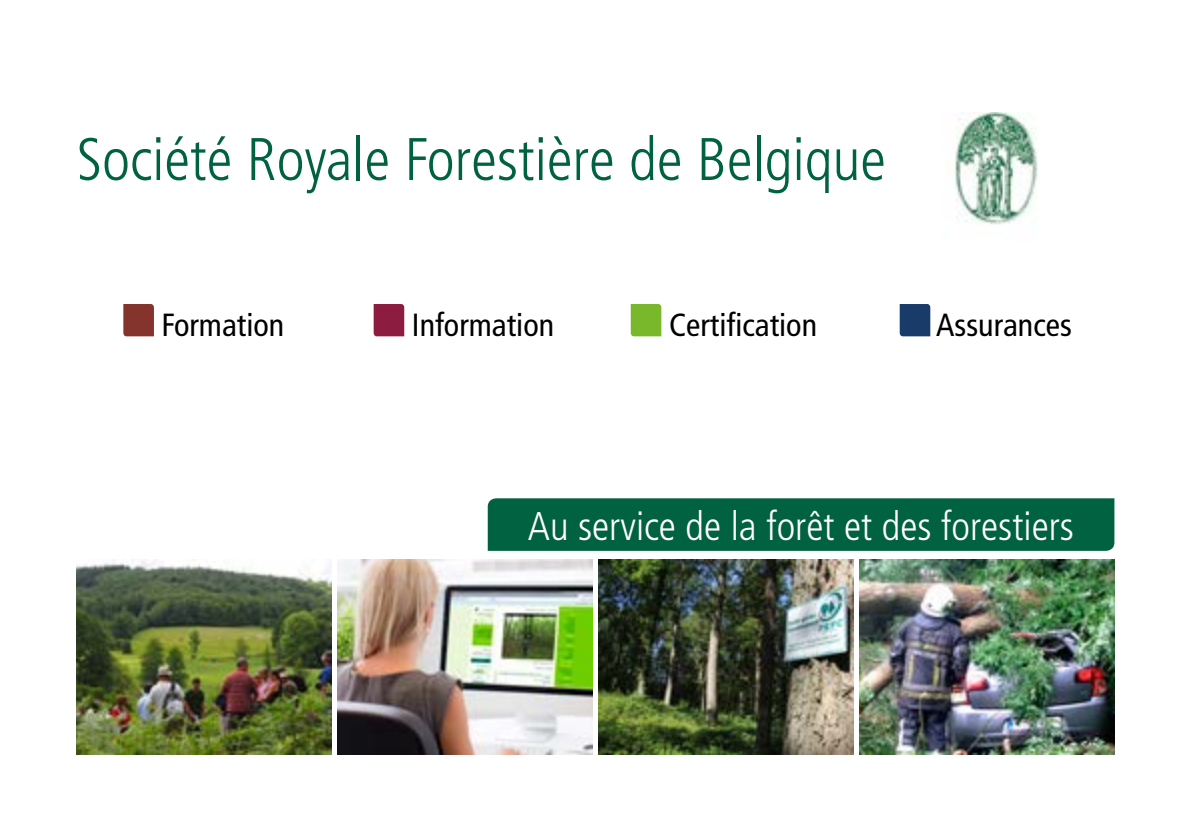
<style>
.page{position:relative;width:1191px;height:840px;background:#fff}
.page>*{position:absolute;margin:0;border:0;box-sizing:border-box;transform-origin:0 0}
.t1{font:300 condensed 60px "Frutiger LT Std";color:#006241}
.t2{font:300 condensed 40px "Frutiger LT Std";color:#fff}
.t3{font:condensed 32px "Frutiger LT Std";color:#000}
</style>
<div class="page">
<div style="left:488px;top:498px;width:626px;height:52px;background:#006241"></div>
<svg style="left:123px;top:304px;width:31px;height:32px"></svg>
<svg style="left:374px;top:304px;width:30px;height:32px"></svg>
<svg style="left:631px;top:304px;width:30px;height:32px"></svg>
<svg style="left:899px;top:304px;width:31px;height:32px"></svg>
<img style="left:77px;top:559px;width:255px;height:195px">
<img style="left:337px;top:559px;width:255px;height:195px">
<img style="left:598px;top:559px;width:255px;height:195px">
<img style="left:859px;top:559px;width:255px;height:195px">
<img style="left:955px;top:112px;width:83px;height:113px">
<h1 class="t1" style="left:77px;top:125px;width:811px">Société Royale Forestière de Belgique</h1>
<p class="t3" style="left:162px;top:306px;width:124px">Formation</p>
<p class="t3" style="left:412px;top:306px;width:144px">Information</p>
<p class="t3" style="left:669px;top:306px;width:150px">Certification</p>
<p class="t3" style="left:936px;top:306px;width:137px">Assurances</p>
<p class="t2" style="left:528px;top:502px;width:547px">Au service de la forêt et des forestiers</p>
</div>
